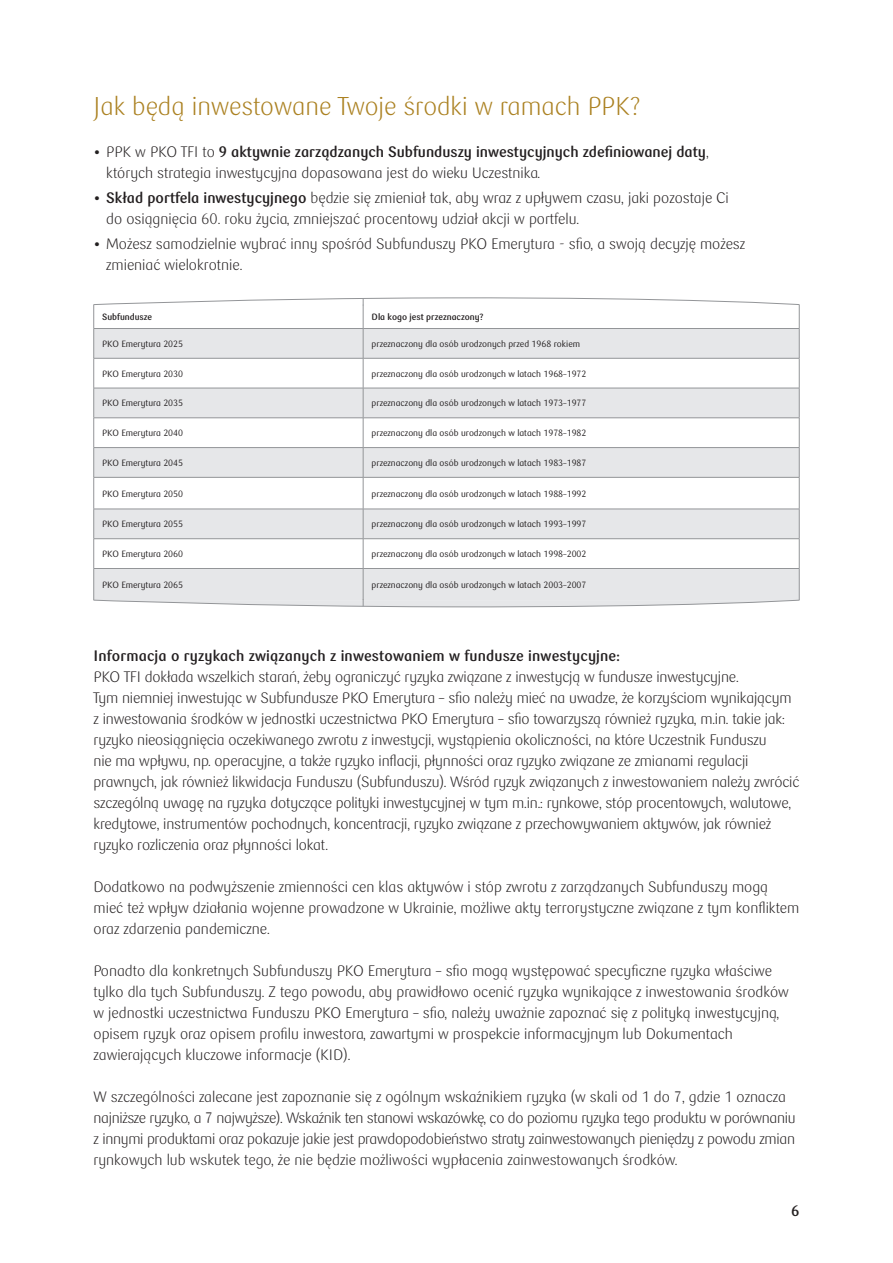
<style>
.page{position:relative;width:893px;height:1263px;background:#fff}
.page>*{position:absolute;margin:0;border:0;box-sizing:border-box;transform-origin:0 0}
.t1{font:300 25.5px "PKO Bank Polski";color:#ab8121}
.t2{font:300 15px/21px "PKO Bank Polski";letter-spacing:-.01em;color:#231f20}
.t3{font:700 15px "PKO Bank Polski";letter-spacing:.01em;color:#231f20}
.t4{font:9px "PKO Bank Polski";color:#231f20}
.t5{font:700 9px "PKO Bank Polski";color:#231f20}
.s1{font-weight:900}
.s2{font-weight:700}
</style>
<div class="page">
<svg style="left:94px;top:359px;width:705px;height:240px;fill:#e6e7e9"></svg>
<hr style="left:94px;top:358px;width:269px;height:1px;background:#939598">
<hr style="left:93px;top:358px;width:1px;height:30px;background:#939598">
<hr style="left:363px;top:358px;width:436px;height:1px;background:#939598">
<hr style="left:363px;top:358px;width:1px;height:30px;background:#939598">
<hr style="left:94px;top:388px;width:269px;height:1px;background:#939598">
<hr style="left:93px;top:388px;width:1px;height:30px;background:#939598">
<hr style="left:363px;top:388px;width:436px;height:1px;background:#939598">
<hr style="left:363px;top:388px;width:1px;height:30px;background:#939598">
<hr style="left:94px;top:418px;width:269px;height:1px;background:#939598">
<hr style="left:363px;top:418px;width:436px;height:1px;background:#939598">
<hr style="left:94px;top:447px;width:269px;height:1px;background:#939598">
<svg style="left:93px;top:418px;width:1px;height:59px"></svg>
<hr style="left:363px;top:447px;width:436px;height:1px;background:#939598">
<svg style="left:363px;top:418px;width:1px;height:59px"></svg>
<hr style="left:94px;top:477px;width:269px;height:1px;background:#939598">
<hr style="left:93px;top:477px;width:1px;height:32px;background:#939598">
<hr style="left:363px;top:477px;width:436px;height:1px;background:#939598">
<hr style="left:363px;top:477px;width:1px;height:32px;background:#939598">
<hr style="left:94px;top:509px;width:269px;height:1px;background:#939598">
<hr style="left:363px;top:509px;width:436px;height:1px;background:#939598">
<hr style="left:94px;top:538px;width:269px;height:1px;background:#939598">
<svg style="left:93px;top:509px;width:1px;height:59px"></svg>
<hr style="left:363px;top:538px;width:436px;height:1px;background:#939598">
<svg style="left:363px;top:509px;width:1px;height:59px"></svg>
<hr style="left:94px;top:568px;width:269px;height:1px;background:#939598">
<hr style="left:93px;top:569px;width:1px;height:31px;background:#939598">
<hr style="left:363px;top:568px;width:436px;height:1px;background:#939598">
<hr style="left:363px;top:569px;width:1px;height:31px;background:#939598">
<hr style="left:799px;top:358px;width:1px;height:30px;background:#939598">
<hr style="left:799px;top:388px;width:1px;height:30px;background:#939598">
<svg style="left:799px;top:418px;width:1px;height:59px"></svg>
<hr style="left:799px;top:477px;width:1px;height:32px;background:#939598">
<svg style="left:799px;top:509px;width:1px;height:59px"></svg>
<hr style="left:799px;top:569px;width:1px;height:31px;background:#939598">
<svg style="left:93px;top:599px;width:707px;height:9px"></svg>
<svg style="left:93px;top:297px;width:707px;height:61px"></svg>
<h1 class="t1" style="left:94px;top:91px;width:548px">Jak będą inwestowane Twoje środki w ramach PPK?</h1>
<p class="t2" style="left:106px;top:141px;width:604px;text-indent:-13px"><span class="s1">•</span> PPK w PKO TFI to <span class="s2">9 aktywnie zarządzanych Subfunduszy inwestycyjnych zdefiniowanej daty</span>, których strategia inwestycyjna dopasowana jest do wieku Uczestnika.</p>
<p class="t2" style="left:106px;top:188px;width:624px;text-indent:-13px"><span class="s1">•</span> <span class="s2">Skład portfela inwestycyjnego</span> będzie się zmieniał tak, aby wraz z upływem czasu, jaki pozostaje Ci do osiągnięcia 60. roku życia, zmniejszać procentowy udział akcji w portfelu.</p>
<p class="t2" style="left:106px;top:234px;width:640px;text-indent:-13px"><span class="s1">•</span> Możesz samodzielnie wybrać inny spośród Subfunduszy PKO Emerytura - sfio, a swoją decyzję możesz zmieniać wielokrotnie.</p>
<p class="t5" style="left:102px;top:312px;width:51px">Subfundusze</p>
<p class="t5" style="left:372px;top:312px;width:114px">Dla kogo jest przeznaczony?</p>
<p class="t4" style="left:102px;top:339px;width:82px">PKO Emerytura 2025</p>
<p class="t4" style="left:372px;top:339px;width:210px">przeznaczony dla osób urodzonych przed 1968 rokiem</p>
<p class="t4" style="left:102px;top:368px;width:82px">PKO Emerytura 2030</p>
<p class="t4" style="left:372px;top:368px;width:216px">przeznaczony dla osób urodzonych w latach 1968–1972</p>
<p class="t4" style="left:102px;top:398px;width:82px">PKO Emerytura 2035</p>
<p class="t4" style="left:372px;top:398px;width:216px">przeznaczony dla osób urodzonych w latach 1973–1977</p>
<p class="t4" style="left:102px;top:428px;width:82px">PKO Emerytura 2040</p>
<p class="t4" style="left:372px;top:428px;width:216px">przeznaczony dla osób urodzonych w latach 1978–1982</p>
<p class="t4" style="left:102px;top:458px;width:82px">PKO Emerytura 2045</p>
<p class="t4" style="left:372px;top:458px;width:216px">przeznaczony dla osób urodzonych w latach 1983–1987</p>
<p class="t4" style="left:102px;top:488px;width:82px">PKO Emerytura 2050</p>
<p class="t4" style="left:372px;top:488px;width:216px">przeznaczony dla osób urodzonych w latach 1988–1992</p>
<p class="t4" style="left:102px;top:519px;width:82px">PKO Emerytura 2055</p>
<p class="t4" style="left:372px;top:519px;width:216px">przeznaczony dla osób urodzonych w latach 1993–1997</p>
<p class="t4" style="left:102px;top:549px;width:82px">PKO Emerytura 2060</p>
<p class="t4" style="left:372px;top:549px;width:216px">przeznaczony dla osób urodzonych w latach 1998–2002</p>
<p class="t4" style="left:102px;top:579px;width:82px">PKO Emerytura 2065</p>
<p class="t4" style="left:372px;top:579px;width:216px">przeznaczony dla osób urodzonych w latach 2003–2007</p>
<p class="t3" style="left:94px;top:647px;width:528px">Informacja o ryzykach związanych z inwestowaniem w fundusze inwestycyjne:</p>
<p class="t2" style="left:94px;top:666px;width:707px">PKO TFI dokłada wszelkich starań, żeby ograniczyć ryzyka związane z inwestycją w fundusze inwestycyjne.<br>Tym niemniej inwestując w Subfundusze PKO Emerytura – sfio należy mieć na uwadze, że korzyściom wynikającym z inwestowania środków w jednostki uczestnictwa PKO Emerytura – sfio towarzyszą również ryzyka, m.in. takie jak: ryzyko nieosiągnięcia oczekiwanego zwrotu z inwestycji, wystąpienia okoliczności, na które Uczestnik Funduszu<br>nie ma wpływu, np. operacyjne, a także ryzyko inflacji, płynności oraz ryzyko związane ze zmianami regulacji prawnych, jak również likwidacja Funduszu (Subfunduszu). Wśród ryzyk związanych z inwestowaniem należy zwrócić szczególną uwagę na ryzyka dotyczące polityki inwestycyjnej w tym m.in.: rynkowe, stóp procentowych, walutowe, kredytowe, instrumentów pochodnych, koncentracji, ryzyko związane z przechowywaniem aktywów, jak również ryzyko rozliczenia oraz płynności lokat.</p>
<p class="t2" style="left:94px;top:876px;width:707px">Dodatkowo na podwyższenie zmienności cen klas aktywów i stóp zwrotu z zarządzanych Subfunduszy mogą mieć też wpływ działania wojenne prowadzone w Ukrainie, możliwe akty terrorystyczne związane z tym konfliktem oraz zdarzenia pandemiczne.</p>
<p class="t2" style="left:94px;top:960px;width:697px">Ponadto dla konkretnych Subfunduszy PKO Emerytura – sfio mogą występować specyficzne ryzyka właściwe tylko dla tych Subfunduszy. Z tego powodu, aby prawidłowo ocenić ryzyka wynikające z inwestowania środków w jednostki uczestnictwa Funduszu PKO Emerytura – sfio, należy uważnie zapoznać się z polityką inwestycyjną, opisem ryzyk oraz opisem profilu inwestora, zawartymi w prospekcie informacyjnym lub Dokumentach zawierających kluczowe informacje (KID).</p>
<p class="t2" style="left:94px;top:1086px;width:703px">W szczególności zalecane jest zapoznanie się z ogólnym wskaźnikiem ryzyka (w skali od 1 do 7, gdzie 1 oznacza najniższe ryzyko, a 7 najwyższe). Wskaźnik ten stanowi wskazówkę, co do poziomu ryzyka tego produktu w porównaniu z innymi produktami oraz pokazuje jakie jest prawdopodobieństwo straty zainwestowanych pieniędzy z powodu zmian rynkowych lub wskutek tego, że nie będzie możliwości wypłacenia zainwestowanych środków.</p>
<p class="t3" style="left:791px;top:1202px;width:10px">6</p>
</div>
